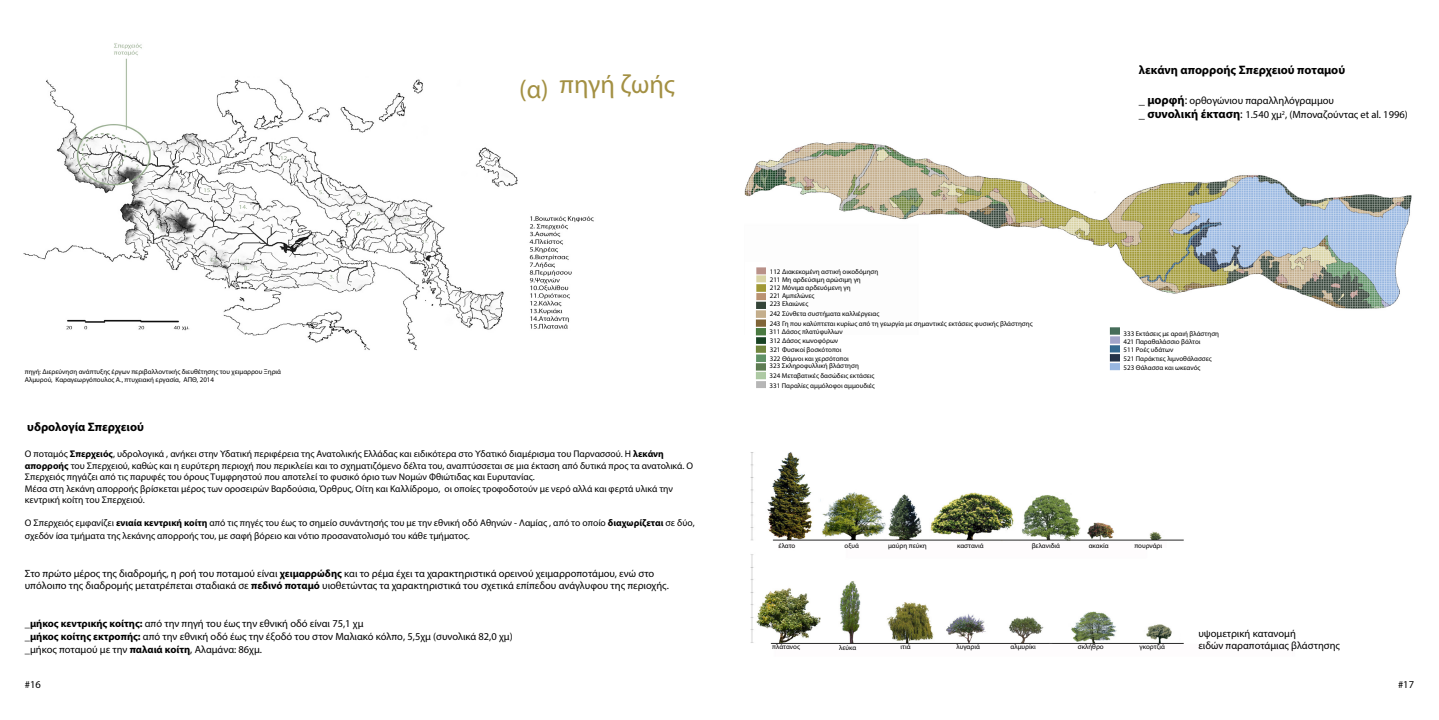
<style>
.page{position:relative;width:1439px;height:720px;background:#fff}
.page>*{position:absolute;margin:0;border:0;box-sizing:border-box;transform-origin:0 0}
.t1{font:26.25px "Myriad Pro";color:#a39043}
.t2{font:700 12.25px "Myriad Pro";color:#000}
.t3{font:10.5px/12.6px "Myriad Pro";color:#000}
.t4{font:9.62px/11.5px "Myriad Pro";color:#000}
.t5{font:7px/8.4px "Myriad Pro";color:#000}
.s1{font-weight:700}
.s2{font-weight:700;font-size:12.25px}
.s3{font-size:12.25px}
</style>
<div class="page">
<img style="left:23px;top:43px;width:571px;height:308px">
<img style="left:744px;top:142px;width:668px;height:192px">
<img style="left:750px;top:452px;width:434px;height:192px">
<img style="left:745px;top:262px;width:20px;height:126px">
<img style="left:1099px;top:327px;width:20px;height:44px">
<p class="t5" style="left:25px;top:367px;width:258px">πηγή: Διερεύνηση ανάπτυξης έργων περιβαλλοντικής διευθέτησης του χειμαρρου Ξηριά<br>Αλμυρού, Καραγεωργόπουλος Α., πτυχειακή εργασία, ΑΠΘ, 2014</p>
<p class="t2" style="left:27px;top:418px;width:118px">υδρολογία Σπερχειού</p>
<h1 class="t1" style="left:519px;top:73px;width:31px">(α)</h1>
<h1 class="t1" style="left:559px;top:68px;width:117px">πηγή ζωής</h1>
<p class="t4" style="left:25px;top:447px;width:670px">Ο ποταμός <span class="s1">Σπερχειός</span>, υδρολογικά , ανήκει στην Υδατική περιφέρεια της Ανατολικής Ελλάδας και ειδικότερα στο Υδατικό διαμέρισμα του Παρνασσού. Η <span class="s1">λεκάνη απορροής</span> του Σπερχειού, καθώς και η ευρύτερη περιοχή που περικλείει και το σχηματιζόμενο δέλτα του, αναπτύσσεται σε μια έκταση από δυτικά προς τα ανατολικά. Ο Σπερχειός πηγάζει από τις παρυφές του όρους Τυμφρηστού που αποτελεί το φυσικό όριο των Νομών Φθιώτιδας και Ευρυτανίας.<br>Μέσα στη λεκάνη απορροής βρίσκεται μέρος των οροσειρών Βαρδούσια, Όρθρυς, Οίτη και Καλλίδρομο, οι οποίες τροφοδοτούν με νερό αλλά και φερτά υλικά την κεντρική κοίτη του Σπερχειού.</p>
<p class="t4" style="left:25px;top:516px;width:671px;line-height:12.6px">Ο Σπερχειός εμφανίζει <span class="s1">ενιαία κεντρική κοίτη</span> από τις πηγές του έως το σημείο συνάντησής του με την εθνική οδό Αθηνών - Λαμίας , από το οποίο <span class="s1">διαχωρίζεται</span> σε δύο, σχεδόν ίσα τμήματα της λεκάνης απορροής του, με σαφή βόρειο και νότιο προσανατολισμό του κάθε τμήματος.</p>
<p class="t3" style="left:25px;top:566px;width:645px">Στο πρώτο μέρος της διαδρομής, η ροή του ποταμού είναι <span class="s1">χειμαρρώδης</span> και το ρέμα έχει τα χαρακτηριστικά ορεινού χειμαρροποτάμου, ενώ στο υπόλοιπο της διαδρομής μετατρέπεται σταδιακά σε <span class="s1">πεδινό ποταμό</span> υιοθετώντας τα χαρακτηριστικά του σχετικά επίπεδου ανάγλυφου της περιοχής.</p>
<p class="t3" style="left:25px;top:617px;width:489px"><span class="s1">_μήκος κεντρικής κοίτης:</span> από την πηγή του έως την εθνική οδό είναι 75,1 χμ<br><span class="s1">_μήκος κοίτης εκτροπής:</span> από την εθνική οδό έως την έξοδό του στον Μαλιακό κόλπο, 5,5χμ (συνολικά 82,0 χμ) _μήκος ποταμού με την <span class="s1">παλαιά κοίτη</span>, Αλαμάνα: 86χμ.</p>
<p class="t5" style="left:770px;top:267px;width:110px;line-height:8px">112 Διακεκομένη αστική οικοδόμηση<br>211 Μη αρδεύσιμη αρώσιμη γη<br>212 Μόνιμα αρδευόμενη γη<br>221 Αμπελώνες<br>223 Ελαιώνες</p>
<p class="t5" style="left:770px;top:309px;width:111px">242 Σύνθετα συστήματα καλλιέργειας</p>
<p class="t5" style="left:769px;top:319px;width:265px">243 Γη που καλύπτεται κυρίως από τη γεωργία με σημαντικές εκτάσεις φυσικής βλάστησης<br>311 Δάσος πλατύφυλλων</p>
<p class="t5" style="left:770px;top:336px;width:81px;line-height:8.7px">312 Δάσος κωνοφόρων<br>321 Φυσικοί βοσκότοποι<br>322 Θάμνοι και χερσότοποι</p>
<p class="t5" style="left:769px;top:361px;width:107px;line-height:9.7px">323 Σκληροφυλλική βλάστηση<br>324 Μεταβατικές δασώδεις εκτάσεις<br>331 Παραλίες αμμόλοφοι αμμουδιές</p>
<p class="t2" style="left:1138px;top:62px;width:208px">λεκάνη απορροής Σπερχειού ποταμού</p>
<p class="t3" style="left:1138px;top:93px;width:270px;line-height:14.7px"><span class="s2">_ μορφή</span><span class="s3">:</span> ορθογώνιου παραλληλόγραμμου<br><span class="s2">_ συνολική έκταση</span><span class="s3">:</span> 1.540 χμ<sup>2</sup>, (Μποναζούντας et al. 1996)</p>
<p class="t5" style="left:1123px;top:329px;width:97px">333 Εκτάσεις με αραιή βλάστηση<br>421 Παραθαλάσσιο βάλτοι<br>511 Ροές υδάτων<br>521 Παράκτιες λιμνοθάλασσες</p>
<p class="t5" style="left:1123px;top:363px;width:78px">523 Θάλασσα και ωκεανός</p>
<p class="t5" style="left:778px;top:541px;width:18px">έλατο</p>
<p class="t5" style="left:844px;top:541px;width:16px">οξυά</p>
<p class="t5" style="left:888px;top:541px;width:40px">μαύρη πεύκη</p>
<p class="t5" style="left:957px;top:541px;width:28px">καστανιά</p>
<p class="t5" style="left:1031px;top:541px;width:30px">βελανιδιά</p>
<p class="t5" style="left:1088px;top:541px;width:22px">ακακία</p>
<p class="t5" style="left:1134px;top:541px;width:29px">πουρνάρι</p>
<p class="t5" style="left:772px;top:642px;width:29px">πλάτανος</p>
<p class="t5" style="left:839px;top:642px;width:19px">λεύκα</p>
<p class="t5" style="left:900px;top:642px;width:12px">ιτιά</p>
<p class="t5" style="left:956px;top:642px;width:25px">λυγαριά</p>
<p class="t5" style="left:1010px;top:641px;width:27px">αλμυρίκι</p>
<p class="t5" style="left:1077px;top:642px;width:28px">σκλήθρο</p>
<p class="t5" style="left:1139px;top:642px;width:27px">γκορτζιά</p>
<p class="t3" style="left:1198px;top:626px;width:143px">υψομετρική κατανομή<br>ειδών παραποτάμιας βλάστησης</p>
<p class="t3" style="left:25px;top:677px;width:17px">#16</p>
<p class="t3" style="left:1398px;top:677px;width:17px">#17</p>
</div>
